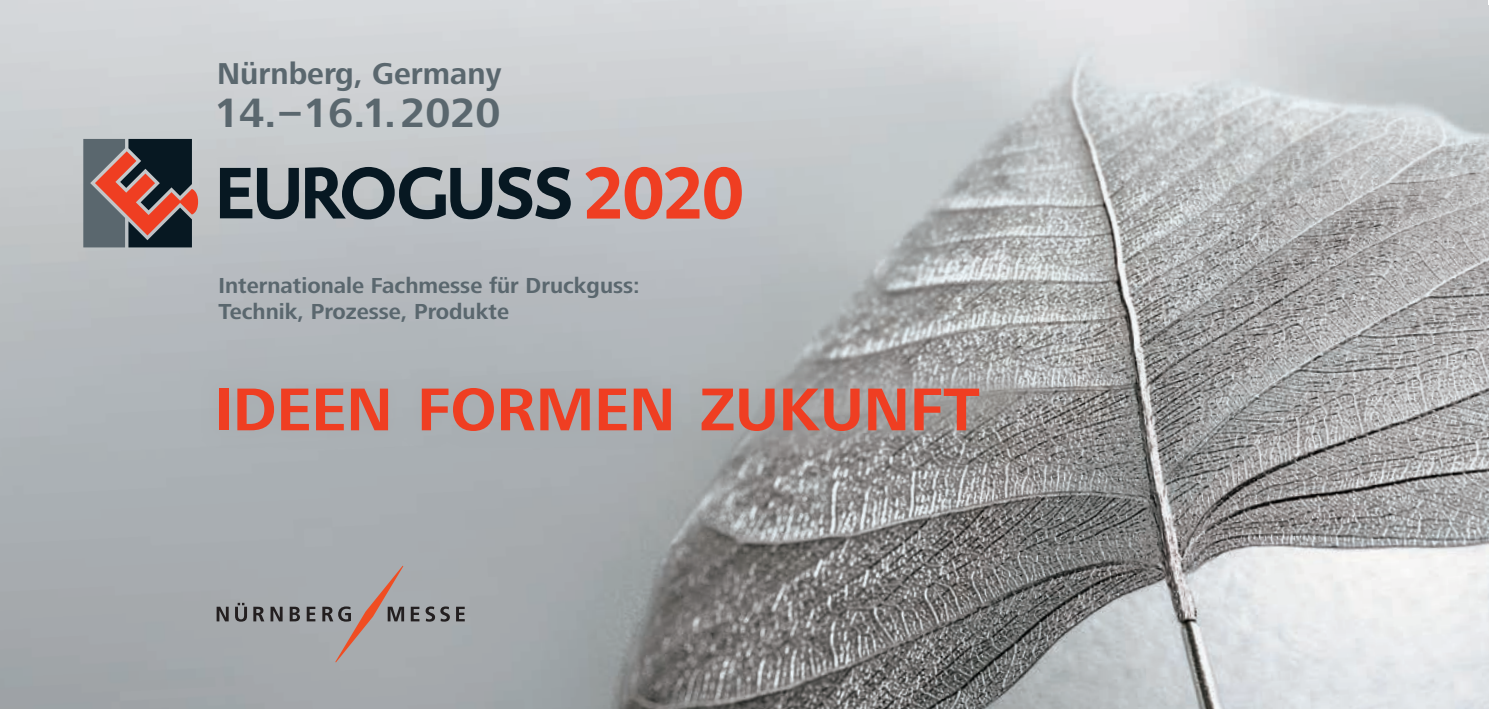
<style>
.page{position:relative;width:1489px;height:709px;background:#fff}
.page>*{position:absolute;margin:0;border:0;box-sizing:border-box;transform-origin:0 0}
.t1{font:700 62.5px "Frutiger Next LT";color:#ef3e22}
.t2{font:700 42.5px "Frutiger Next LT";color:#5a676e}
.t3{font:700 31.25px "Frutiger Next LT";color:#5a676e}
.t4{font:700 22.5px/26.2px "Frutiger Next LT";color:#5a676e}
</style>
<div class="page">
<img style="left:0;top:0;width:1488px;height:709px">
<svg style="left:216px;top:606px;width:13px;height:15px"></svg>
<svg style="left:235px;top:603px;width:12px;height:18px"></svg>
<svg style="left:253px;top:606px;width:11px;height:15px"></svg>
<svg style="left:270px;top:606px;width:12px;height:15px"></svg>
<svg style="left:290px;top:606px;width:10px;height:15px"></svg>
<svg style="left:307px;top:606px;width:8px;height:15px"></svg>
<svg style="left:322px;top:565px;width:82px;height:97px;background:#a69e9e"></svg>
<svg style="left:411px;top:606px;width:8px;height:15px"></svg>
<svg style="left:425px;top:606px;width:25px;height:15px"></svg>
<svg style="left:456px;top:606px;width:9px;height:15px"></svg>
<div style="left:199px;top:368px;width:798px;height:82px;background:#a6abae;opacity:.7"></div>
<svg style="left:83px;top:139px;width:115px;height:108px;background:#6c5050"></svg>
<svg style="left:220px;top:167px;width:350px;height:52px;background:#626c73"></svg>
<svg style="left:585px;top:167px;width:156px;height:52px;background:#d87e71"></svg>
<h3 class="t3" style="left:217px;top:57px;width:286px">Nürnberg, Germany</h3>
<h2 class="t2" style="left:214px;top:89px;width:288px">14.–16.1.2020</h2>
<p class="t4" style="left:218px;top:272px;width:423px">Internationale Fachmesse für Druckguss:<br>Technik, Prozesse, Produkte</p>
<h1 class="t1" style="left:214px;top:374px;width:766px">IDEEN FORMEN ZUKUNFT</h1>
</div>
